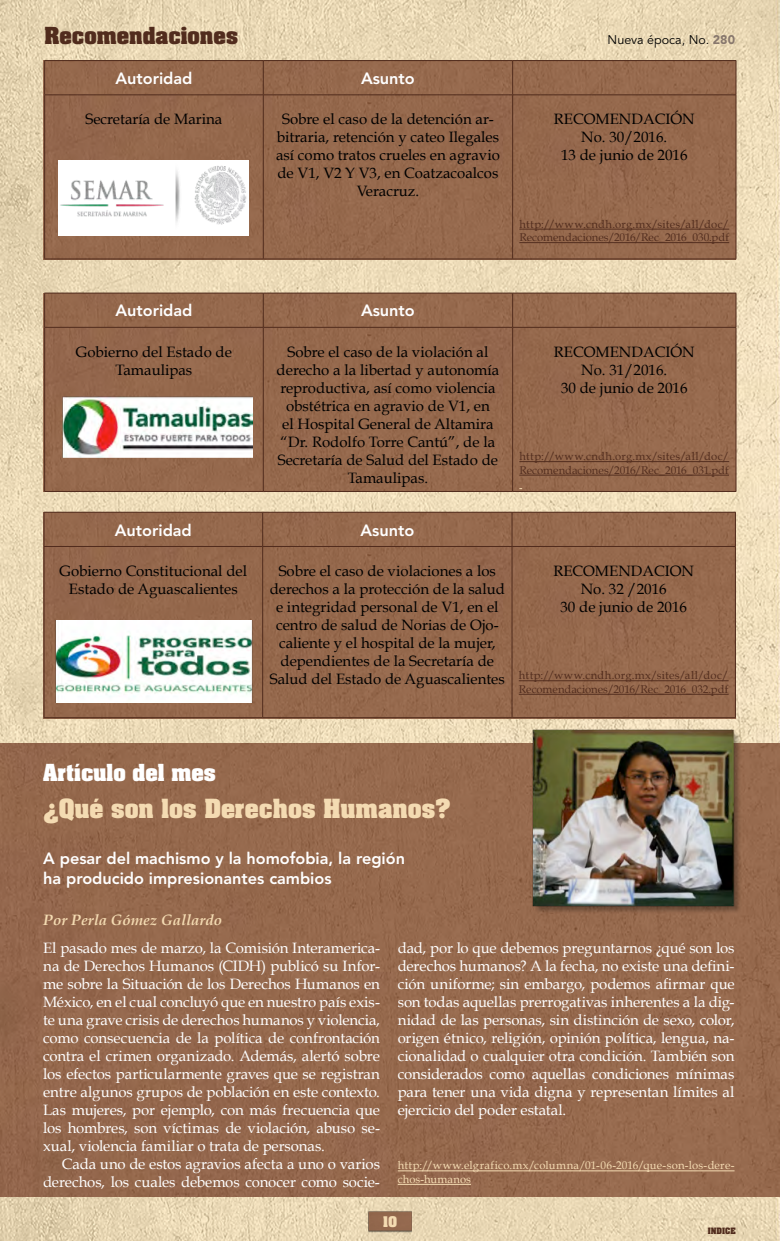
<style>
.page{position:relative;width:780px;height:1241px;background:#fff}
.page>*{position:absolute;margin:0;border:0;box-sizing:border-box;transform-origin:0 0}
.Tit_claro{font:700 22.5px "Aachen Std";color:#f4dbb2}
.t1{font:700 20px "Aachen Std";color:#512c1d}
.Tit_01_CAFE{font:700 20px "Aachen Std";color:#fff}
.Subtitulos{font:800 16.25px "Avenir LT Std";color:#fff}
.t2{font:15px/18px "Book Antiqua";color:#000;text-align:center}
.body{font:15px/18px "Book Antiqua";letter-spacing:-.005em;color:#fff;text-align:justify}
.body_c_tab{font:15px/18px "Book Antiqua";letter-spacing:-.005em;color:#fff;text-align:right}
.fechas{font:italic 700 15px "Book Antiqua";color:#f4dbb2}
.t3{font:12.5px "Avenir LT Std";color:#000}
.t4{font:700 12.5px "Aachen Std";color:#f4dbb2}
.t5{font:11.25px/13.5px "Book Antiqua";letter-spacing:.005em;color:#532e1f}
.links{font:11.25px/13.5px "Book Antiqua";letter-spacing:.015em;color:#f4dbb2}
.Tit_claro-2{font:700 7.5px "Aachen Std";color:#512c1d}
.s1{font-weight:900;color:#88786d}
</style>
<div class="page">
<img style="left:0;top:0;width:779px;height:1240px">
<img style="left:368px;top:1204px;width:43px;height:32px">
<div style="left:45px;top:61px;width:690px;height:197px;background:#95694d"></div>
<hr style="left:44px;top:61px;width:1px;height:33px;background:#512c1d">
<hr style="left:44px;top:95px;width:1px;height:163px;background:#512c1d">
<hr style="left:44px;top:60px;width:219px;height:1px;background:#512c1d">
<hr style="left:263px;top:60px;width:249px;height:1px;background:#512c1d">
<hr style="left:512px;top:60px;width:224px;height:1px;background:#512c1d">
<hr style="left:263px;top:61px;width:1px;height:33px;background:#512c1d">
<hr style="left:512px;top:61px;width:1px;height:33px;background:#512c1d">
<hr style="left:735px;top:61px;width:1px;height:33px;background:#512c1d">
<hr style="left:263px;top:95px;width:1px;height:163px;background:#512c1d">
<hr style="left:512px;top:95px;width:1px;height:163px;background:#512c1d">
<hr style="left:735px;top:95px;width:1px;height:163px;background:#512c1d">
<hr style="left:44px;top:94px;width:219px;height:1px;background:#512c1d">
<hr style="left:263px;top:94px;width:249px;height:1px;background:#512c1d">
<hr style="left:512px;top:94px;width:224px;height:1px;background:#512c1d">
<hr style="left:44px;top:258px;width:219px;height:1px;background:#512c1d">
<hr style="left:263px;top:258px;width:249px;height:1px;background:#512c1d">
<hr style="left:512px;top:258px;width:224px;height:1px;background:#512c1d">
<hr style="left:519px;top:229px;width:210px;height:1px;background:#532e1f">
<hr style="left:519px;top:242px;width:210px;height:1px;background:#532e1f">
<img style="left:59px;top:160px;width:189px;height:75px">
<div style="left:45px;top:294px;width:690px;height:197px;background:#95694d"></div>
<hr style="left:44px;top:293px;width:1px;height:34px;background:#512c1d">
<hr style="left:44px;top:327px;width:1px;height:164px;background:#512c1d">
<hr style="left:44px;top:293px;width:219px;height:1px;background:#512c1d">
<hr style="left:263px;top:293px;width:249px;height:1px;background:#512c1d">
<hr style="left:512px;top:293px;width:224px;height:1px;background:#512c1d">
<hr style="left:263px;top:293px;width:1px;height:34px;background:#512c1d">
<hr style="left:512px;top:293px;width:1px;height:34px;background:#512c1d">
<hr style="left:735px;top:293px;width:1px;height:34px;background:#512c1d">
<hr style="left:263px;top:327px;width:1px;height:164px;background:#512c1d">
<hr style="left:512px;top:327px;width:1px;height:164px;background:#512c1d">
<hr style="left:735px;top:327px;width:1px;height:164px;background:#512c1d">
<hr style="left:44px;top:327px;width:219px;height:1px;background:#512c1d">
<hr style="left:263px;top:327px;width:249px;height:1px;background:#512c1d">
<hr style="left:512px;top:327px;width:224px;height:1px;background:#512c1d">
<hr style="left:44px;top:491px;width:219px;height:1px;background:#512c1d">
<hr style="left:263px;top:491px;width:249px;height:1px;background:#512c1d">
<hr style="left:512px;top:491px;width:224px;height:1px;background:#512c1d">
<hr style="left:519px;top:461px;width:210px;height:1px;background:#532e1f">
<hr style="left:519px;top:474px;width:210px;height:1px;background:#532e1f">
<img style="left:63px;top:396px;width:189px;height:61px">
<div style="left:45px;top:513px;width:690px;height:204px;background:#95694d"></div>
<hr style="left:44px;top:512px;width:1px;height:34px;background:#512c1d">
<hr style="left:44px;top:546px;width:1px;height:171px;background:#512c1d">
<hr style="left:44px;top:512px;width:219px;height:1px;background:#512c1d">
<hr style="left:263px;top:512px;width:249px;height:1px;background:#512c1d">
<hr style="left:512px;top:512px;width:223px;height:1px;background:#512c1d">
<hr style="left:262px;top:512px;width:1px;height:34px;background:#512c1d">
<hr style="left:511px;top:512px;width:1px;height:34px;background:#512c1d">
<hr style="left:735px;top:512px;width:1px;height:34px;background:#512c1d">
<hr style="left:262px;top:546px;width:1px;height:171px;background:#512c1d">
<hr style="left:511px;top:546px;width:1px;height:171px;background:#512c1d">
<hr style="left:735px;top:546px;width:1px;height:171px;background:#512c1d">
<hr style="left:44px;top:546px;width:219px;height:1px;background:#512c1d">
<hr style="left:263px;top:546px;width:249px;height:1px;background:#512c1d">
<hr style="left:512px;top:546px;width:223px;height:1px;background:#512c1d">
<hr style="left:44px;top:717px;width:219px;height:1px;background:#512c1d">
<hr style="left:263px;top:717px;width:249px;height:1px;background:#512c1d">
<hr style="left:512px;top:717px;width:223px;height:1px;background:#512c1d">
<hr style="left:518px;top:680px;width:210px;height:1px;background:#532e1f">
<hr style="left:518px;top:693px;width:210px;height:1px;background:#532e1f">
<img style="left:55px;top:620px;width:197px;height:82px">
<div style="left:0;top:743px;width:779px;height:453px;background:#95694d"></div>
<hr style="left:398px;top:1170px;width:336px;height:1px;background:#f4dbb2">
<hr style="left:398px;top:1183px;width:73px;height:1px;background:#f4dbb2">
<div style="left:533px;top:730px;width:209px;height:183px;background:#000;opacity:.3"></div>
<img style="left:532px;top:729px;width:202px;height:176px">
<h2 class="t1" style="left:44px;top:21px;width:195px">Recomendaciones</h2>
<p class="t3" style="left:607px;top:33px;width:129px">Nueva época, No. <span class="s1">280</span></p>
<p class="Subtitulos" style="left:115px;top:69px;width:79px">Autoridad</p>
<p class="Subtitulos" style="left:361px;top:69px;width:55px">Asunto</p>
<p class="t2" style="left:86px;top:110px;width:138px">Secretaría de Marina</p>
<p class="t2" style="left:276px;top:110px;width:225px">Sobre el caso de la detención ar&shy;bitraria, retención y cateo Ilegales así como tratos crueles en agravio de V1, V2 Y V3, en Coatzacoalcos<br>Veracruz.</p>
<p class="t2" style="left:554px;top:110px;width:142px">RECOMENDACIÓN<br>No. 30/2016.<br>13 de junio de 2016</p>
<p class="t5" style="left:519px;top:217px;width:211px">http://www.cndh.org.mx/sites/all/doc/<br>Recomendaciones/2016/Rec_2016_030.pdf</p>
<p class="Subtitulos" style="left:115px;top:301px;width:79px">Autoridad</p>
<p class="Subtitulos" style="left:361px;top:301px;width:55px">Asunto</p>
<p class="t2" style="left:76px;top:342px;width:157px">Gobierno del Estado de<br>Tamaulipas</p>
<p class="t2" style="left:276px;top:342px;width:224px">Sobre el caso de la violación al derecho a la libertad y autonomía reproductiva, así como violencia obstétrica en agravio de V1, en<br>el Hospital General de Altamira “Dr. Rodolfo Torre Cantú”, de la<br>Secretaría de Salud del Estado de<br>Tamaulipas.</p>
<p class="t2" style="left:554px;top:342px;width:142px">RECOMENDACIÓN<br>No. 31/2016.<br>30 de junio de 2016</p>
<p class="t5" style="left:519px;top:449px;width:211px">http://www.cndh.org.mx/sites/all/doc/<br>Recomendaciones/2016/Rec_2016_031.pdf</p>
<p class="Subtitulos" style="left:115px;top:520px;width:79px">Autoridad</p>
<p class="Subtitulos" style="left:360px;top:520px;width:55px">Asunto</p>
<p class="t2" style="left:60px;top:561px;width:189px">Gobierno Constitucional del<br>Estado de Aguascalientes</p>
<p class="t2" style="left:270px;top:561px;width:237px">Sobre el caso de violaciones a los derechos a la protección de la salud e integridad personal de V1, en el centro de salud de Norias de Ojo&shy;caliente y el hospital de la mujer, dependientes de la Secretaría de Salud del Estado de Aguascalientes</p>
<p class="t2" style="left:553px;top:561px;width:142px">RECOMENDACION<br>No. 32 /2016<br>30 de junio de 2016</p>
<p class="t5" style="left:518px;top:668px;width:211px">http://www.cndh.org.mx/sites/all/doc/<br>Recomendaciones/2016/Rec_2016_032.pdf</p>
<p class="Tit_01_CAFE" style="left:43px;top:757px;width:174px">Artículo del mes</p>
<p class="Tit_claro" style="left:43px;top:792px;width:409px">¿Qué son los Derechos Humanos?</p>
<p class="Subtitulos" style="left:43px;top:849px;width:363px">A pesar del machismo y la homofobia, la región</p>
<p class="Subtitulos" style="left:43px;top:868px;width:290px">ha producido impresionantes cambios</p>
<p class="fechas" style="left:43px;top:911px;width:180px">Por Perla Gómez Gallardo</p>
<p class="body" style="left:43px;top:938px;width:338px">El pasado mes de marzo, la Comisión Interamerica&shy;na de Derechos Humanos (CIDH) publicó su Infor&shy;me sobre la Situación de los Derechos Humanos en México, en el cual concluyó que en nuestro país exis&shy;te una grave crisis de derechos humanos y violencia, como consecuencia de la política de confrontación contra el crimen organizado. Además, alertó sobre los efectos particularmente graves que se registran entre algunos grupos de población en este contexto.<br>Las mujeres, por ejemplo, con más frecuencia que los hombres, son víctimas de violación, abuso se&shy;xual, violencia familiar o trata de personas.</p>
<p class="body_c_tab" style="left:43px;top:1154px;width:338px">Cada uno de estos agravios afecta a uno o varios derechos, los cuales debemos conocer como socie-</p>
<p class="body_c_tab" style="left:398px;top:938px;width:338px;text-align:justify">dad, por lo que debemos preguntarnos ¿qué son los derechos humanos? A la fecha, no existe una defini&shy;ción uniforme; sin embargo, podemos afirmar que son todas aquellas prerrogativas inherentes a la dig&shy;nidad de las personas, sin distinción de sexo, color, origen étnico, religión, opinión política, lengua, na&shy;cionalidad o cualquier otra condición. También son considerados como aquellas condiciones mínimas para tener una vida digna y representan límites al ejercicio del poder estatal.</p>
<p class="links" style="left:398px;top:1158px;width:338px">http://www.elgrafico.mx/columna/01-06-2016/que-son-los-dere&shy;chos-humanos</p>
<p class="t4" style="left:383px;top:1212px;width:16px">10</p>
<p class="Tit_claro-2" style="left:707px;top:1224px;width:29px">INDICE</p>
</div>
